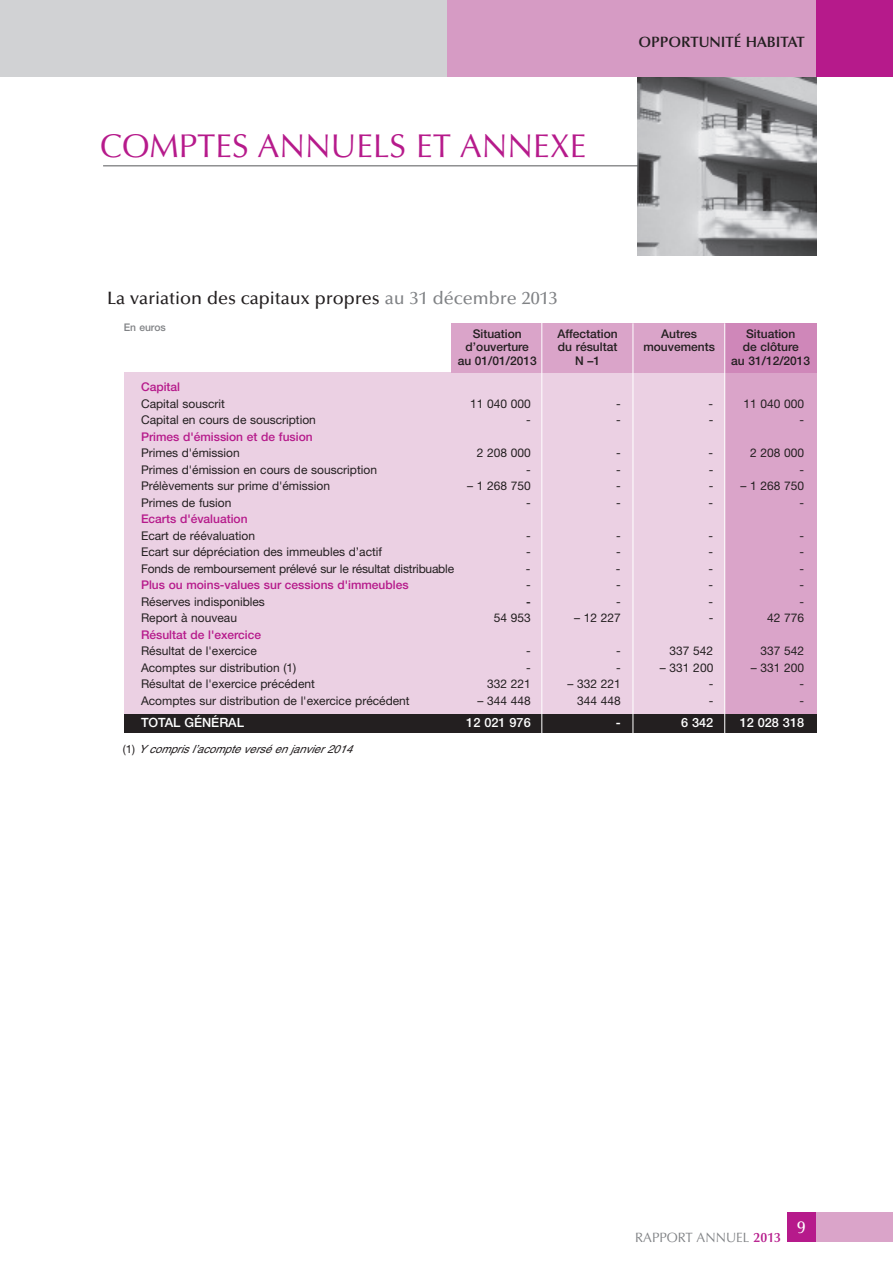
<style>
.page{position:relative;width:893px;height:1263px;background:#fff}
.page>*{position:absolute;margin:0;border:0;box-sizing:border-box;transform-origin:0 0}
.t1{font:33px "Optima";color:#b61a8b}
.t2{font:500 18px "Optima";color:#231f20}
.t3{font:500 17.25px "Optima";color:#fff}
.t4{font:600 15px "Optima";color:#231f20}
.t5{font:13.5px "Optima";color:#808285}
.t6{font:500 12.75px "Helvetica Neue";color:#fff}
.t7{font:12px "Helvetica Neue";color:#231f20}
.t8{font:500 12px "Helvetica Neue";color:#b61a8b}
.t9{font:500 12px/13.5px "Helvetica Neue";color:#231f20;text-align:center}
.t10{font:italic 11.25px "Helvetica";color:#231f20}
.t11{font:500 10.5px "Helvetica Neue";color:#808285}
.s1{color:#808285}
.s2{font-family:"Helvetica Neue";font-style:normal}
.s3{font-weight:600;color:#b61a8b}
</style>
<div class="page">
<div style="left:787px;top:1212px;width:29px;height:30px;background:#b61a8b"></div>
<div style="left:816px;top:1212px;width:77px;height:30px;background:#daa4c9"></div>
<img style="left:638px;top:77px;width:178px;height:178px">
<hr style="left:103px;top:165px;width:535px;height:1px;background:#57585a">
<div style="left:124px;top:373px;width:602px;height:342px;background:#ebd0e3"></div>
<div style="left:725px;top:373px;width:91px;height:342px;background:#daa4c9"></div>
<div style="left:124px;top:714px;width:692px;height:19px;background:#231f20"></div>
<div style="left:725px;top:323px;width:91px;height:50px;background:#cf87b9"></div>
<div style="left:452px;top:323px;width:273px;height:50px;background:#daa4c9"></div>
<hr style="left:541px;top:322px;width:1px;height:415px;background:#fff">
<hr style="left:724px;top:323px;width:1px;height:418px;background:#fff">
<hr style="left:633px;top:323px;width:1px;height:418px;background:#fff">
<div style="left:446px;top:0;width:370px;height:77px;background:#d69bc4"></div>
<div style="left:0;top:0;width:446px;height:77px;background:#d1d2d4"></div>
<div style="left:816px;top:0;width:77px;height:77px;background:#b61a8b"></div>
<h1 class="t1" style="left:100px;top:132px;width:488px">COMPTES ANNUELS ET ANNEXE</h1>
<h2 class="t2" style="left:107px;top:291px;width:452px">La variation des capitaux propres <span class="s1">au 31 décembre 2013</span></h2>
<p class="t4" style="left:638px;top:36px;width:168px">OPPORTUNITÉ HABITAT</p>
<p class="t11" style="left:124px;top:323px;width:44px">En euros</p>
<p class="t9" style="left:458px;top:328px;width:81px">Situation d’ouverture au 01/01/2013</p>
<p class="t9" style="left:557px;top:328px;width:62px">Affectation du résultat<br>N –1</p>
<p class="t9" style="left:643px;top:328px;width:73px">Autres mouvements</p>
<p class="t9" style="left:731px;top:328px;width:81px">Situation<br>de clôture<br>au 31/12/2013</p>
<p class="t8" style="left:141px;top:383px;width:41px">Capital</p>
<p class="t7" style="left:141px;top:399px;width:85px">Capital souscrit</p>
<p class="t7" style="left:470px;top:399px;width:62px">11 040 000</p>
<p class="t7" style="left:616px;top:399px;width:6px">-</p>
<p class="t7" style="left:709px;top:399px;width:6px">-</p>
<p class="t7" style="left:743px;top:399px;width:62px">11 040 000</p>
<p class="t7" style="left:141px;top:416px;width:176px">Capital en cours de souscription</p>
<p class="t7" style="left:526px;top:416px;width:6px">-</p>
<p class="t7" style="left:616px;top:416px;width:6px">-</p>
<p class="t7" style="left:709px;top:416px;width:6px">-</p>
<p class="t7" style="left:800px;top:416px;width:6px">-</p>
<p class="t8" style="left:141px;top:432px;width:173px">Primes d'émission et de fusion</p>
<p class="t7" style="left:141px;top:449px;width:100px">Primes d'émission</p>
<p class="t7" style="left:477px;top:449px;width:56px">2 208 000</p>
<p class="t7" style="left:616px;top:449px;width:6px">-</p>
<p class="t7" style="left:709px;top:449px;width:6px">-</p>
<p class="t7" style="left:750px;top:449px;width:56px">2 208 000</p>
<p class="t7" style="left:141px;top:465px;width:237px">Primes d'émission en cours de souscription</p>
<p class="t7" style="left:526px;top:465px;width:6px">-</p>
<p class="t7" style="left:616px;top:465px;width:6px">-</p>
<p class="t7" style="left:709px;top:465px;width:6px">-</p>
<p class="t7" style="left:800px;top:465px;width:6px">-</p>
<p class="t7" style="left:141px;top:482px;width:191px">Prélèvements sur prime d'émission</p>
<p class="t7" style="left:467px;top:482px;width:65px">– 1 268 750</p>
<p class="t7" style="left:616px;top:482px;width:6px">-</p>
<p class="t7" style="left:709px;top:482px;width:97px">- – 1 268 750</p>
<p class="t7" style="left:141px;top:498px;width:92px">Primes de fusion</p>
<p class="t7" style="left:526px;top:498px;width:6px">-</p>
<p class="t7" style="left:616px;top:498px;width:6px">-</p>
<p class="t7" style="left:709px;top:498px;width:6px">-</p>
<p class="t7" style="left:799px;top:498px;width:6px">-</p>
<p class="t8" style="left:141px;top:515px;width:108px">Ecarts d'évaluation</p>
<p class="t7" style="left:141px;top:531px;width:116px">Ecart de réévaluation</p>
<p class="t7" style="left:526px;top:531px;width:6px">-</p>
<p class="t7" style="left:616px;top:531px;width:6px">-</p>
<p class="t7" style="left:709px;top:531px;width:6px">-</p>
<p class="t7" style="left:799px;top:531px;width:6px">-</p>
<p class="t7" style="left:141px;top:548px;width:243px">Ecart sur dépréciation des immeubles d’actif</p>
<p class="t7" style="left:526px;top:548px;width:6px">-</p>
<p class="t7" style="left:616px;top:548px;width:6px">-</p>
<p class="t7" style="left:709px;top:548px;width:6px">-</p>
<p class="t7" style="left:799px;top:548px;width:6px">-</p>
<p class="t7" style="left:141px;top:564px;width:315px">Fonds de remboursement prélevé sur le résultat distribuable</p>
<p class="t7" style="left:526px;top:564px;width:6px">-</p>
<p class="t7" style="left:616px;top:564px;width:6px">-</p>
<p class="t7" style="left:708px;top:564px;width:6px">-</p>
<p class="t7" style="left:799px;top:564px;width:6px">-</p>
<p class="t8" style="left:141px;top:581px;width:269px">Plus ou moins-values sur cessions d'immeubles</p>
<p class="t7" style="left:526px;top:581px;width:6px">-</p>
<p class="t7" style="left:616px;top:581px;width:6px">-</p>
<p class="t7" style="left:709px;top:581px;width:6px">-</p>
<p class="t7" style="left:799px;top:581px;width:6px">-</p>
<p class="t7" style="left:141px;top:597px;width:125px">Réserves indisponibles</p>
<p class="t9" style="left:526px;top:596px;width:6px">-</p>
<p class="t7" style="left:616px;top:597px;width:6px">-</p>
<p class="t7" style="left:709px;top:597px;width:6px">-</p>
<p class="t7" style="left:799px;top:597px;width:6px">-</p>
<p class="t7" style="left:141px;top:614px;width:98px">Report à nouveau</p>
<p class="t7" style="left:494px;top:614px;width:39px">54 953</p>
<p class="t7" style="left:574px;top:614px;width:48px">– 12 227</p>
<p class="t7" style="left:709px;top:614px;width:6px">-</p>
<p class="t7" style="left:767px;top:614px;width:39px">42 776</p>
<p class="t8" style="left:141px;top:630px;width:122px">Résultat de l'exercice</p>
<p class="t7" style="left:141px;top:647px;width:117px">Résultat de l'exercice</p>
<p class="t7" style="left:526px;top:647px;width:6px">-</p>
<p class="t7" style="left:616px;top:647px;width:6px">-</p>
<p class="t7" style="left:670px;top:647px;width:45px">337 542</p>
<p class="t7" style="left:760px;top:647px;width:45px">337 542</p>
<p class="t7" style="left:141px;top:663px;width:157px">Acomptes sur distribution (1)</p>
<p class="t7" style="left:526px;top:663px;width:6px">-</p>
<p class="t7" style="left:616px;top:663px;width:6px">-</p>
<p class="t7" style="left:660px;top:663px;width:55px">– 331 200</p>
<p class="t7" style="left:751px;top:663px;width:55px">– 331 200</p>
<p class="t7" style="left:141px;top:680px;width:175px">Résultat de l'exercice précédent</p>
<p class="t7" style="left:487px;top:680px;width:45px">332 221</p>
<p class="t7" style="left:567px;top:680px;width:55px">– 332 221</p>
<p class="t7" style="left:709px;top:680px;width:6px">-</p>
<p class="t7" style="left:800px;top:680px;width:6px">-</p>
<p class="t7" style="left:141px;top:696px;width:270px">Acomptes sur distribution de l'exercice précédent</p>
<p class="t7" style="left:477px;top:696px;width:55px">– 344 448</p>
<p class="t7" style="left:577px;top:696px;width:45px">344 448</p>
<p class="t7" style="left:709px;top:696px;width:6px">-</p>
<p class="t7" style="left:800px;top:696px;width:6px">-</p>
<p class="t6" style="left:141px;top:718px;width:105px">TOTAL GÉNÉRAL</p>
<p class="t6" style="left:466px;top:718px;width:66px">12 021 976</p>
<p class="t6" style="left:616px;top:718px;width:6px">-</p>
<p class="t6" style="left:681px;top:718px;width:34px">6 342</p>
<p class="t6" style="left:740px;top:718px;width:66px">12 028 318</p>
<p class="t10" style="left:123px;top:745px;width:231px"><span class="s2">(1)</span> Y compris l’acompte versé en janvier 2014</p>
<p class="t5" style="left:635px;top:1232px;width:147px">RAPPORT ANNUEL <span class="s3">2013</span></p>
<h3 class="t3" style="left:797px;top:1220px;width:10px">9</h3>
</div>
